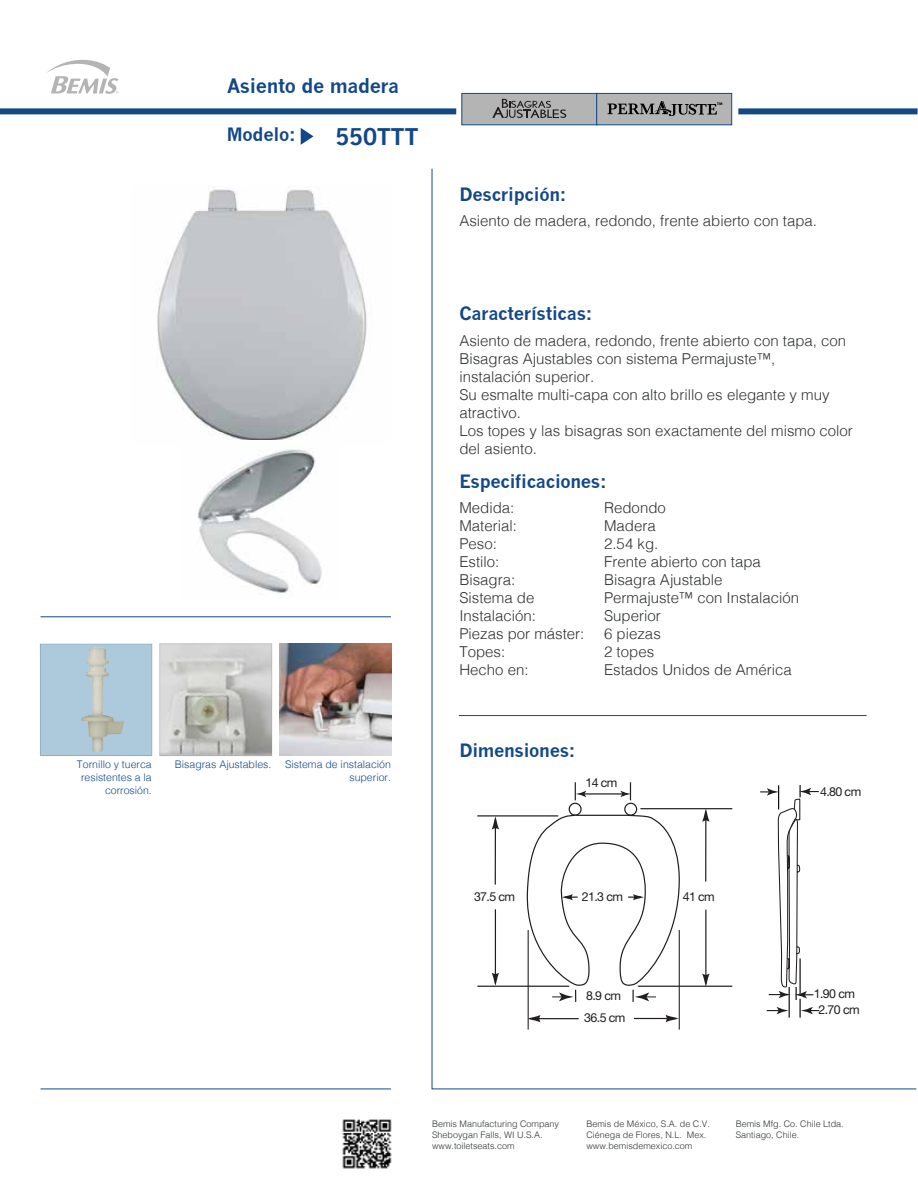
<style>
.page{position:relative;width:918px;height:1188px;background:#fff}
.page>*{position:absolute;margin:0;border:0;box-sizing:border-box;transform-origin:0 0}
.t1{font:700 22.5px "News Gothic";letter-spacing:-.015em;color:#134888}
.t2{font:700 19.5px "News Gothic";letter-spacing:-.015em;color:#134888}
.t3{font:700 18px "News Gothic";letter-spacing:-.015em;color:#134888}
.t4{font:300 15px/18px "Helvetica";color:#2f3234}
.t5{font:12.45px "Helvetica Neue";letter-spacing:-.05em;color:#211d1e}
.t6{font:300 10.5px/12.6px "Helvetica";color:#134888;text-align:right}
.t7{font:300 9px/10.8px "Helvetica";color:#2f3234}
</style>
<div class="page">
<div style="left:0;top:108px;width:456px;height:6px;background:#134888"></div>
<div style="left:738px;top:108px;width:180px;height:6px;background:#134888"></div>
<svg style="left:47px;top:60px;width:72px;height:34px"></svg>
<svg style="left:301px;top:128px;width:13px;height:17px"></svg>
<svg style="left:431px;top:168px;width:486px;height:922px"></svg>
<hr style="left:459px;top:715px;width:408px;height:1px;background:#134888">
<hr style="left:41px;top:616px;width:350px;height:1px;background:#134888">
<hr style="left:41px;top:1089px;width:350px;height:1px;background:#134888">
<div style="left:569px;top:803px;width:13px;height:13px;border:1px solid #221e1f;border-radius:50%"></div>
<div style="left:624px;top:803px;width:13px;height:13px;border:1px solid #221e1f;border-radius:50%"></div>
<hr style="left:581px;top:793px;width:45px;height:2px;background:#221e1f">
<svg style="left:620px;top:782px;width:11px;height:18px"></svg>
<svg style="left:575px;top:782px;width:11px;height:18px"></svg>
<hr style="left:477px;top:815px;width:81px;height:2px;background:#221e1f">
<hr style="left:477px;top:986px;width:92px;height:1px;background:#221e1f">
<hr style="left:640px;top:808px;width:92px;height:1px;background:#221e1f">
<hr style="left:638px;top:986px;width:94px;height:1px;background:#221e1f">
<hr style="left:679px;top:930px;width:1px;height:100px;background:#221e1f">
<hr style="left:528px;top:930px;width:1px;height:100px;background:#221e1f">
<hr style="left:495px;top:909px;width:1px;height:74px;background:#221e1f">
<svg style="left:492px;top:973px;width:7px;height:13px"></svg>
<hr style="left:495px;top:819px;width:1px;height:66px;background:#221e1f">
<svg style="left:492px;top:816px;width:7px;height:13px"></svg>
<hr style="left:705px;top:910px;width:1px;height:74px;background:#221e1f">
<svg style="left:702px;top:974px;width:8px;height:13px"></svg>
<hr style="left:705px;top:812px;width:1px;height:69px;background:#221e1f">
<svg style="left:702px;top:809px;width:8px;height:13px"></svg>
<hr style="left:634px;top:1018px;width:42px;height:1px;background:#221e1f">
<svg style="left:666px;top:1015px;width:13px;height:7px"></svg>
<hr style="left:531px;top:1018px;width:48px;height:1px;background:#221e1f">
<svg style="left:527px;top:1015px;width:14px;height:8px"></svg>
<svg style="left:526px;top:815px;width:156px;height:187px"></svg>
<svg style="left:760px;top:785px;width:59px;height:264px"></svg>
<img style="left:157px;top:189px;width:210px;height:251px">
<img style="left:198px;top:449px;width:124px;height:144px">
<img style="left:161px;top:645px;width:109px;height:109px">
<div style="left:159px;top:643px;width:113px;height:113px;border:1px solid #d9dad9"></div>
<img style="left:279px;top:644px;width:112px;height:112px">
<div style="left:40px;top:644px;width:112px;height:112px;background:#adc9dc"></div>
<div style="left:40px;top:643px;width:112px;height:113px;border:1px solid #d9dad9"></div>
<img style="left:85px;top:647px;width:9px;height:30px">
<img style="left:342px;top:1119px;width:50px;height:50px">
<div style="left:461px;top:93px;width:136px;height:32px;background:#b3b4b3;border:1px solid #134888"></div>
<svg style="left:492px;top:99px;width:74px;height:19px"></svg>
<div style="left:596px;top:93px;width:136px;height:32px;background:#b3b4b3;border:1px solid #134888"></div>
<svg style="left:607px;top:101px;width:115px;height:15px"></svg>
<h2 class="t2" style="left:227px;top:74px;width:174px">Asiento de madera</h2>
<p class="t3" style="left:227px;top:124px;width:70px">Modelo:</p>
<h1 class="t1" style="left:336px;top:123px;width:85px">550TTT</h1>
<p class="t6" style="left:77px;top:758px;width:76px">Tornillo y tuerca</p>
<p class="t6" style="left:175px;top:758px;width:98px">Bisagras Ajustables.</p>
<p class="t6" style="left:81px;top:770px;width:72px">resistentes a la corrosión.</p>
<p class="t6" style="left:285px;top:758px;width:107px">Sistema de instalación superior.</p>
<p class="t3" style="left:459px;top:183px;width:108px">Descripción:</p>
<p class="t4" style="left:459px;top:211px;width:359px">Asiento de madera, redondo, frente abierto con tapa.</p>
<p class="t3" style="left:459px;top:302px;width:135px">Características:</p>
<p class="t4" style="left:459px;top:331px;width:395px">Asiento de madera, redondo, frente abierto con tapa, con Bisagras Ajustables con sistema Permajuste™,<br>instalación superior.<br>Su esmalte multi-capa con alto brillo es elegante y muy atractivo.<br>Los topes y las bisagras son exactamente del mismo color del asiento.</p>
<p class="t3" style="left:459px;top:471px;width:149px">Especificaciones:</p>
<p class="t4" style="left:459px;top:498px;width:127px">Medida:<br>Material:<br>Peso:<br>Estilo:<br>Bisagra:<br>Sistema de<br>Instalación:<br>Piezas por máster:<br>Topes:<br>Hecho en:</p>
<p class="t4" style="left:604px;top:498px;width:197px">Redondo<br>Madera<br>2.54 kg.<br>Frente abierto con tapa<br>Bisagra Ajustable<br>Permajuste™ con Instalación<br>Superior<br>6 piezas<br>2 topes<br>Estados Unidos de América</p>
<p class="t3" style="left:459px;top:740px;width:118px">Dimensiones:</p>
<p class="t5" style="left:585px;top:775px;width:34px">14 cm</p>
<p class="t5" style="left:474px;top:889px;width:43px">37.5 cm</p>
<p class="t5" style="left:582px;top:889px;width:43px">21.3 cm</p>
<p class="t5" style="left:683px;top:889px;width:34px">41 cm</p>
<p class="t5" style="left:586px;top:988px;width:36px">8.9 cm</p>
<p class="t5" style="left:584px;top:1011px;width:43px">36.5 cm</p>
<p class="t5" style="left:820px;top:784px;width:43px">4.80 cm</p>
<p class="t5" style="left:814px;top:986px;width:43px">1.90 cm</p>
<p class="t5" style="left:818px;top:1002px;width:43px">2.70 cm</p>
<p class="t7" style="left:432px;top:1118px;width:129px">Bemis Manufacturing Company<br>Sheboygan Falls, WI U.S.A. www.toiletseats.com</p>
<p class="t7" style="left:586px;top:1118px;width:125px">Bemis de México, S.A. de C.V.<br>Ciénega de Flores, N.L. Mex. www.bemisdemexico.com</p>
<p class="t7" style="left:736px;top:1118px;width:110px">Bemis Mfg. Co. Chile Ltda.<br>Santiago, Chile.</p>
</div>
